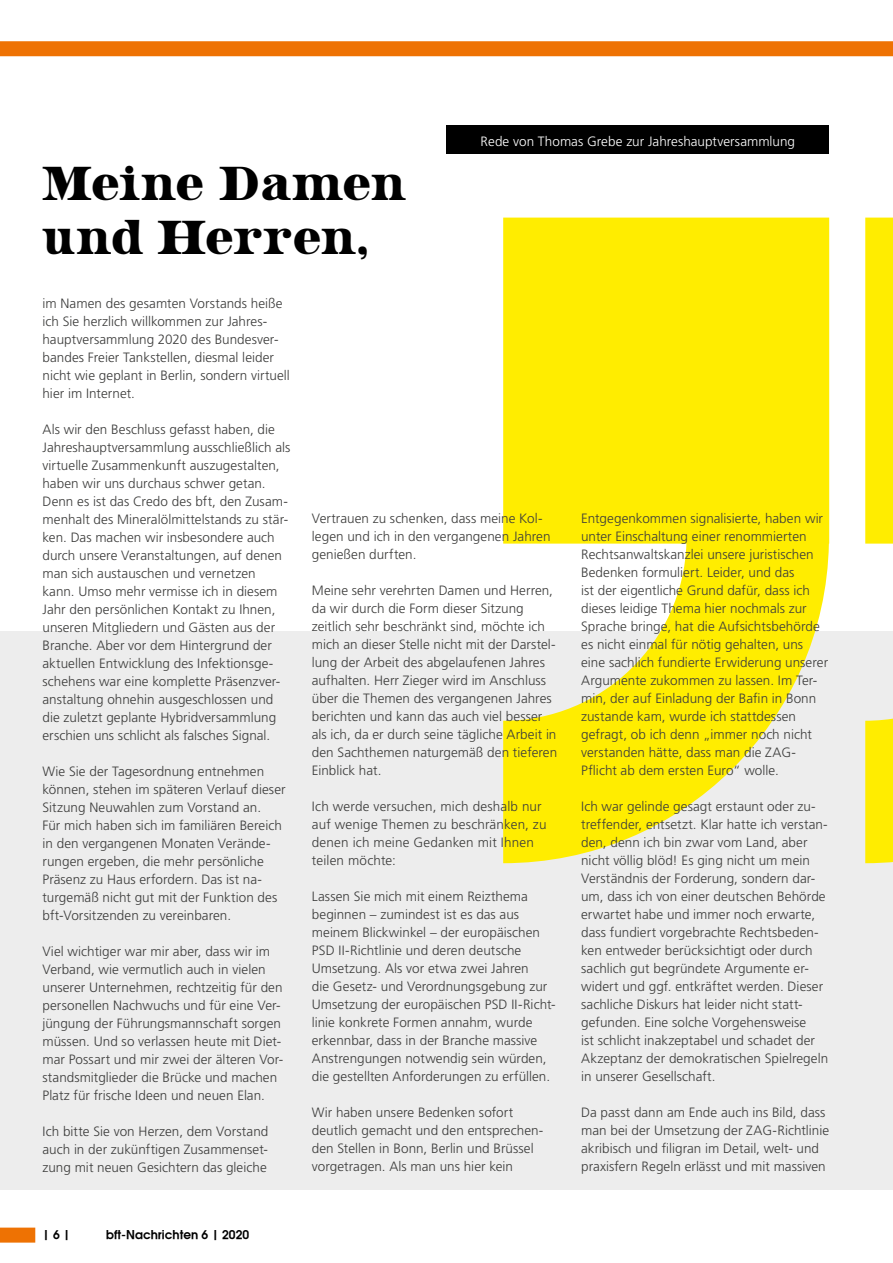
<style>
.page{position:relative;width:893px;height:1263px;background:#fff}
.page>*{position:absolute;margin:0;border:0;box-sizing:border-box;transform-origin:0 0}
.t1{font:46.5px/54px "HWT Aetna";letter-spacing:-.015em;color:#000}
.t2{font:300 13.5px/18px "Frutiger LT Pro";letter-spacing:.005em;color:#3c3c3b}
.t3{font:300 13.5px "Frutiger LT Pro";color:#fff}
.t4{font:600 12px "Avant Garde";color:#000}
</style>
<div class="page">
<div style="left:0;top:632px;width:893px;height:558px;background:#ededed"></div>
<svg style="left:503px;top:218px;width:326px;height:645px;fill:#ffed00"></svg>
<svg style="left:865px;top:218px;width:28px;height:645px"></svg>
<div style="left:0;top:1227px;width:35px;height:15px;background:#ee7203"></div>
<svg style="left:0;top:41px;width:893px;height:16px;background:#ef7a12"></svg>
<div style="left:446px;top:126px;width:383px;height:28px;background:#000"></div>
<p class="t3" style="left:481px;top:133px;width:316px">Rede von Thomas Grebe zur Jahreshauptversammlung</p>
<h1 class="t1" style="left:43px;top:156px;width:365px">Meine Damen und Herren,</h1>
<p class="t2" style="left:43px;top:294px;width:249px">im Namen des gesamten Vorstands heiße ich Sie herzlich willkommen zur Jahres&shy;hauptversammlung 2020 des Bundesver&shy;bandes Freier Tankstellen, diesmal leider nicht wie geplant in Berlin, sondern virtuell hier im Internet.</p>
<p class="t2" style="left:43px;top:420px;width:249px">Als wir den Beschluss gefasst haben, die Jahreshauptversammlung ausschließlich als virtuelle Zusammenkunft auszugestalten, haben wir uns durchaus schwer getan.<br>Denn es ist das Credo des bft, den Zusam&shy;menhalt des Mineralölmittelstands zu stär&shy;ken. Das machen wir insbesondere auch durch unsere Veranstaltungen, auf denen man sich austauschen und vernetzen kann. Umso mehr vermisse ich in diesem Jahr den persönlichen Kontakt zu Ihnen, unseren Mitgliedern und Gästen aus der Branche. Aber vor dem Hintergrund der aktuellen Entwicklung des Infektionsge&shy;schehens war eine komplette Präsenzver&shy;anstaltung ohnehin ausgeschlossen und die zuletzt geplante Hybridversammlung erschien uns schlicht als falsches Signal.</p>
<p class="t2" style="left:43px;top:762px;width:245px">Wie Sie der Tagesordnung entnehmen können, stehen im späteren Verlauf dieser Sitzung Neuwahlen zum Vorstand an.<br>Für mich haben sich im familiären Bereich in den vergangenen Monaten Verände&shy;rungen ergeben, die mehr persönliche Präsenz zu Haus erfordern. Das ist na&shy;turgemäß nicht gut mit der Funktion des bft-Vorsitzenden zu vereinbaren.</p>
<p class="t2" style="left:43px;top:942px;width:242px">Viel wichtiger war mir aber, dass wir im Verband, wie vermutlich auch in vielen unserer Unternehmen, rechtzeitig für den personellen Nachwuchs und für eine Ver&shy;jüngung der Führungsmannschaft sorgen müssen. Und so verlassen heute mit Diet&shy;mar Possart und mir zwei der älteren Vor&shy;standsmitglieder die Brücke und machen Platz für frische Ideen und neuen Elan.</p>
<p class="t2" style="left:43px;top:1122px;width:227px;text-align:justify">Ich bitte Sie von Herzen, dem Vorstand auch in der zukünftigen Zusammenset&shy;zung mit neuen Gesichtern das gleiche</p>
<p class="t2" style="left:312px;top:510px;width:240px">Vertrauen zu schenken, dass meine Kol&shy;legen und ich in den vergangenen Jahren genießen durften.</p>
<p class="t2" style="left:312px;top:582px;width:247px">Meine sehr verehrten Damen und Herren, da wir durch die Form dieser Sitzung zeitlich sehr beschränkt sind, möchte ich mich an dieser Stelle nicht mit der Darstel&shy;lung der Arbeit des abgelaufenen Jahres aufhalten. Herr Zieger wird im Anschluss über die Themen des vergangenen Jahres berichten und kann das auch viel besser als ich, da er durch seine tägliche Arbeit in den Sachthemen naturgemäß den tieferen Einblick hat.</p>
<p class="t2" style="left:312px;top:798px;width:236px">Ich werde versuchen, mich deshalb nur auf wenige Themen zu beschränken, zu denen ich meine Gedanken mit Ihnen teilen möchte:</p>
<p class="t2" style="left:312px;top:888px;width:245px">Lassen Sie mich mit einem Reizthema beginnen – zumindest ist es das aus meinem Blickwinkel – der europäischen PSD II-Richtlinie und deren deutsche Umsetzung. Als vor etwa zwei Jahren<br>die Gesetz- und Verordnungsgebung zur Umsetzung der europäischen PSD II-Richt&shy;linie konkrete Formen annahm, wurde erkennbar, dass in der Branche massive Anstrengungen notwendig sein würden, die gestellten Anforderungen zu erfüllen.</p>
<p class="t2" style="left:312px;top:1104px;width:233px">Wir haben unsere Bedenken sofort deutlich gemacht und den entsprechen&shy;den Stellen in Bonn, Berlin und Brüssel vorgetragen. Als man uns hier kein</p>
<p class="t4" style="left:43px;top:1227px;width:29px">| 6 |</p>
<p class="t4" style="left:106px;top:1227px;width:144px">bft-Nachrichten 6 | 2020</p>
<p class="t2" style="left:581px;top:510px;width:248px">Entgegenkommen signalisierte, haben wir unter Einschaltung einer renommierten Rechtsanwaltskanzlei unsere juristischen Bedenken formuliert. Leider, und das<br>ist der eigentliche Grund dafür, dass ich dieses leidige Thema hier nochmals zur Sprache bringe, hat die Aufsichtsbehörde es nicht einmal für nötig gehalten, uns eine sachlich fundierte Erwiderung unserer Argumente zukommen zu lassen. Im Ter&shy;min, der auf Einladung der Bafin in Bonn zustande kam, wurde ich stattdessen gefragt, ob ich denn „immer noch nicht verstanden hätte, dass man die ZAG-Pflicht ab dem ersten Euro“ wolle.</p>
<p class="t2" style="left:581px;top:798px;width:249px">Ich war gelinde gesagt erstaunt oder zu&shy;treffender, entsetzt. Klar hatte ich verstan&shy;den, denn ich bin zwar vom Land, aber nicht völlig blöd! Es ging nicht um mein Verständnis der Forderung, sondern dar&shy;um, dass ich von einer deutschen Behörde erwartet habe und immer noch erwarte, dass fundiert vorgebrachte Rechtsbeden&shy;ken entweder berücksichtigt oder durch sachlich gut begründete Argumente er&shy;widert und ggf. entkräftet werden. Dieser sachliche Diskurs hat leider nicht statt&shy;gefunden. Eine solche Vorgehensweise<br>ist schlicht inakzeptabel und schadet der Akzeptanz der demokratischen Spielregeln in unserer Gesellschaft.</p>
<p class="t2" style="left:581px;top:1104px;width:250px">Da passt dann am Ende auch ins Bild, dass man bei der Umsetzung der ZAG-Richtlinie akribisch und filigran im Detail, welt- und praxisfern Regeln erlässt und mit massiven</p>
</div>
